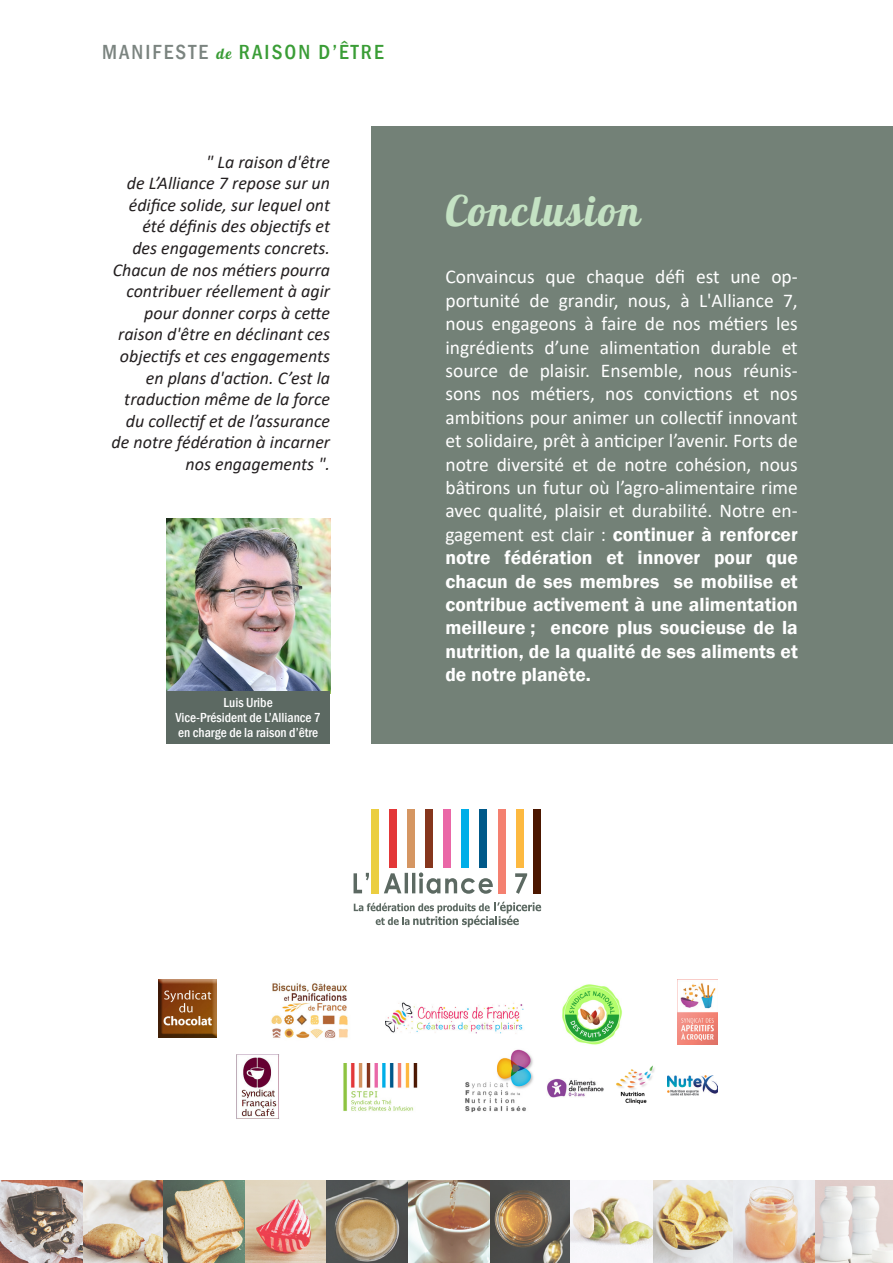
<style>
.page{position:relative;width:893px;height:1263px;background:#fff}
.page>*{position:absolute;margin:0;border:0;box-sizing:border-box;transform-origin:0 0}
.TITRE_1{font:42px "Lobster";letter-spacing:.05em;color:#c4e2c3}
.t1{font:500 condensed 21px "Franklin Gothic";letter-spacing:.1em;color:#3a9d36}
.t2{font:19.5px/23.4px "Calibri";color:#fff;text-align:justify}
.TEXTE_ITALIQUE{font:italic 18px/21.6px "Calibri";color:#231f20;text-align:right}
.TITRE_1-2{font:500 condensed 13.5px/15px "Franklin Gothic";color:#fff;text-align:center}
.s1{color:#7b8480}
.s2{font-family:"Lobster";font-weight:400;font-stretch:normal;font-size:15px}
.s3{font-family:"Franklin Gothic";font-weight:600}
</style>
<div class="page">
<img style="left:0;top:1180px;width:893px;height:83px">
<img style="left:158px;top:979px;width:58px;height:58px">
<img style="left:236px;top:1054px;width:43px;height:65px">
<img style="left:385px;top:1002px;width:139px;height:32px">
<img style="left:343px;top:1063px;width:75px;height:48px">
<img style="left:271px;top:983px;width:77px;height:55px">
<img style="left:465px;top:1049px;width:69px;height:63px">
<img style="left:562px;top:984px;width:60px;height:61px">
<img style="left:678px;top:983px;width:39px;height:61px">
<img style="left:616px;top:1065px;width:39px;height:39px">
<img style="left:547px;top:1078px;width:57px;height:19px">
<img style="left:667px;top:1076px;width:50px;height:20px">
<div style="left:371px;top:127px;width:522px;height:617px;background:#738177"></div>
<svg style="left:354px;top:902px;width:187px;height:25px"></svg>
<div style="left:371px;top:809px;width:8px;height:85px;background:#ebce40"></div>
<div style="left:389px;top:809px;width:8px;height:59px;background:#e33738"></div>
<div style="left:407px;top:809px;width:8px;height:59px;background:#d59662"></div>
<div style="left:425px;top:809px;width:8px;height:59px;background:#86361d"></div>
<div style="left:443px;top:809px;width:8px;height:59px;background:#ea67a7"></div>
<div style="left:461px;top:809px;width:8px;height:59px;background:#00aee8"></div>
<div style="left:479px;top:809px;width:8px;height:59px;background:#005989"></div>
<div style="left:516px;top:809px;width:8px;height:59px;background:#fdb940"></div>
<div style="left:498px;top:809px;width:7px;height:85px;background:#f48070"></div>
<div style="left:533px;top:809px;width:8px;height:85px;background:#4c1700"></div>
<svg style="left:354px;top:872px;width:173px;height:22px"></svg>
<img style="left:166px;top:519px;width:164px;height:172px">
<div style="left:166px;top:691px;width:164px;height:53px;background:#5c6962"></div>
<p class="t1" style="left:102px;top:38px;width:283px"><span class="s1">MANIFESTE</span> <span class="s2">de</span> RAISON D’ÊTRE</p>
<p class="TEXTE_ITALIQUE" style="left:112px;top:150px;width:220px">" La raison d'être<br>de L’Alliance 7 repose sur un édifice solide, sur lequel ont été définis des objectifs et<br>des engagements concrets.<br>Chacun de nos métiers pourra contribuer réellement à agir pour donner corps à cette raison d'être en déclinant ces objectifs et ces engagements en plans d'action. C’est la traduction même de la force du collectif et de l’assurance de notre fédération à incarner nos engagements ".</p>
<p class="TITRE_1-2" style="left:175px;top:695px;width:147px">Luis Uribe<br>Vice-Président de L’Alliance 7 en charge de la raison d’être</p>
<p class="TITRE_1" style="left:445px;top:184px;width:196px">Conclusion</p>
<p class="t2" style="left:445px;top:265px;width:354px">Convaincus que chaque défi est une op&shy;portunité de grandir, nous, à L'Alliance 7, nous engageons à faire de nos métiers les ingrédients d’une alimentation durable et source de plaisir. Ensemble, nous réunis&shy;sons nos métiers, nos convictions et nos ambitions pour animer un collectif innovant et solidaire, prêt à anticiper l’avenir. Forts de notre diversité et de notre cohésion, nous bâtirons un futur où l’agro-alimentaire rime avec qualité, plaisir et durabilité. Notre en&shy;gagement est clair : <span class="s3">continuer à renforcer notre fédération et innover pour que chacun de ses membres se mobilise et contribue activement à une alimentation meilleure ; encore plus soucieuse de la nutrition, de la qualité de ses aliments et de notre planète.</span></p>
</div>
